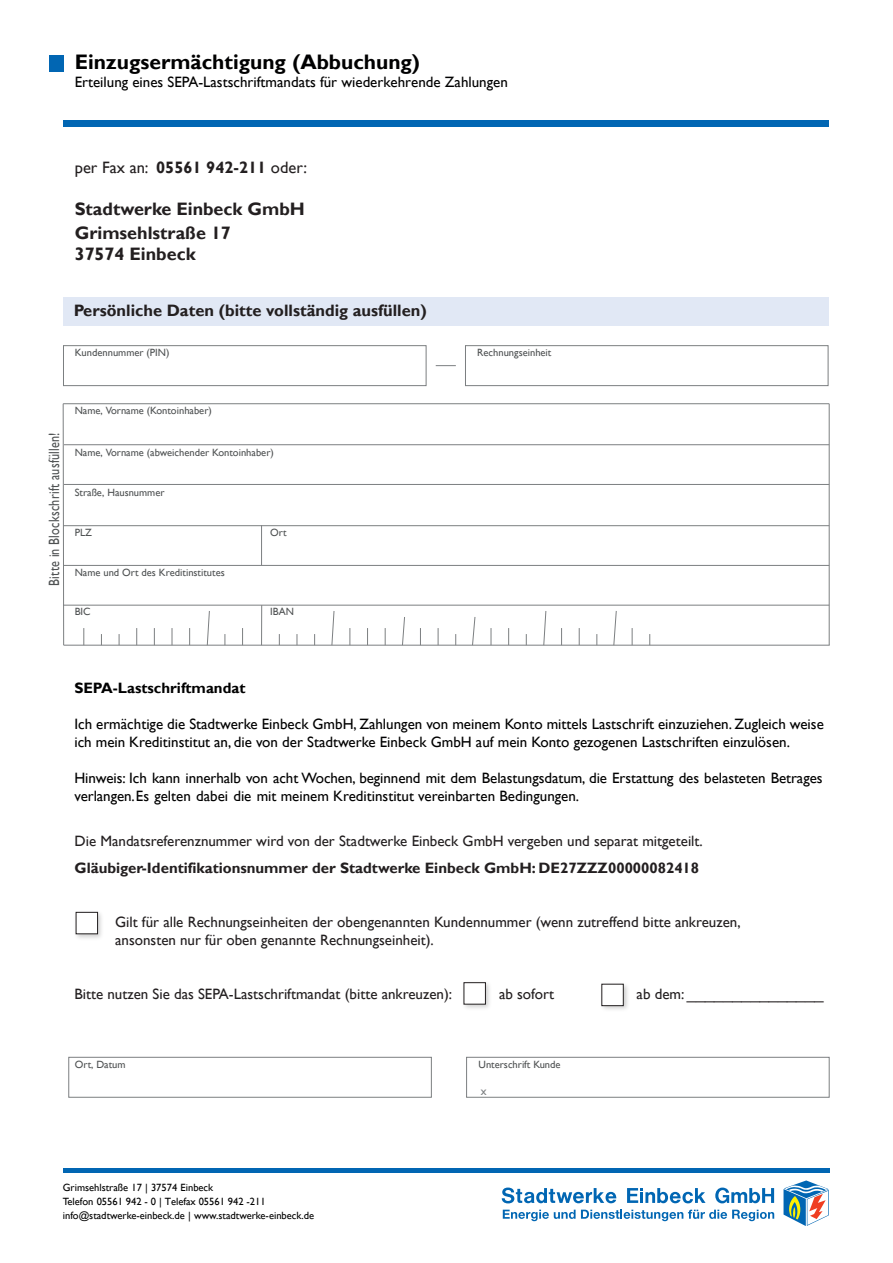
<style>
.page{position:relative;width:893px;height:1263px;background:#fff}
.page>*{position:absolute;margin:0;border:0;box-sizing:border-box;transform-origin:0 0}
.t1{font:700 21px "Gill Sans";color:#000001}
.t2{font:700 18px/24px "Gill Sans";color:#231f20}
.t3{font:16.5px "Gill Sans";color:#231f20}
.t4{font:700 16.5px "Gill Sans";color:#231f20}
.t5{font:15px/18px "Gill Sans";color:#000001}
.t6{font:15px/18px "Gill Sans";color:#231f20}
.t7{font:700 15px "Gill Sans";color:#231f20}
.t8{font:700 15px "Gill Sans";color:#000001}
.t9{font:14.85px "Gill Sans";letter-spacing:.02em;color:#4e5152;scale:.82 1}
.t10{font:12px "Gill Sans";color:#7c7f81}
.t11{font:10.5px "Gill Sans";color:#4e5152}
.t12{font:10.5px/14.2px "Gill Sans";color:#000}
.s1{font-weight:700}
.s2{font-size:15px}
</style>
<div class="page">
<div style="left:466px;top:1057px;width:363px;height:40px;background:#fff;border:1px solid #7c7f81"></div>
<div style="left:69px;top:1057px;width:363px;height:40px;background:#fff;border:1px solid #7c7f81"></div>
<div style="left:465px;top:345px;width:363px;height:41px;background:#fff;border:1px solid #7c7f81"></div>
<div style="left:63px;top:345px;width:363px;height:41px;background:#fff;border:1px solid #7c7f81"></div>
<hr style="left:63px;top:1168px;width:766px;height:4px;background:#0166b3">
<div style="left:49px;top:56px;width:14px;height:16px;background:#0166b3"></div>
<div style="left:64px;top:120px;width:765px;height:6px;background:#0166b3"></div>
<div style="left:63px;top:297px;width:766px;height:28px;background:#e1e8f5"></div>
<img style="left:75px;top:911px;width:27px;height:28px">
<div style="left:76px;top:912px;width:22px;height:22px;background:#fff;border:1px solid #231f20"></div>
<img style="left:463px;top:982px;width:27px;height:27px">
<div style="left:464px;top:982px;width:22px;height:22px;background:#fff;border:1px solid #231f20"></div>
<img style="left:601px;top:983px;width:27px;height:27px">
<div style="left:602px;top:984px;width:21px;height:22px;background:#fff"></div>
<hr style="left:829px;top:404px;width:1px;height:241px;background:#7c7f81">
<svg style="left:63px;top:404px;width:1px;height:242px"></svg>
<hr style="left:64px;top:444px;width:765px;height:1px;background:#7c7f81">
<hr style="left:64px;top:484px;width:765px;height:1px;background:#7c7f81">
<hr style="left:63px;top:525px;width:766px;height:1px;background:#7c7f81">
<hr style="left:64px;top:565px;width:765px;height:1px;background:#7c7f81">
<hr style="left:63px;top:605px;width:766px;height:1px;background:#7c7f81">
<hr style="left:64px;top:645px;width:766px;height:1px;background:#7c7f81">
<svg style="left:84px;top:628px;width:1px;height:17px"></svg>
<svg style="left:136px;top:628px;width:1px;height:17px"></svg>
<svg style="left:154px;top:628px;width:1px;height:17px"></svg>
<svg style="left:172px;top:628px;width:1px;height:17px"></svg>
<svg style="left:189px;top:628px;width:1px;height:17px"></svg>
<svg style="left:206px;top:611px;width:4px;height:35px"></svg>
<svg style="left:242px;top:628px;width:1px;height:17px"></svg>
<hr style="left:261px;top:605px;width:1px;height:40px;background:#7c7f81">
<svg style="left:331px;top:611px;width:4px;height:35px"></svg>
<svg style="left:350px;top:628px;width:1px;height:17px"></svg>
<svg style="left:367px;top:628px;width:1px;height:17px"></svg>
<svg style="left:385px;top:628px;width:1px;height:17px"></svg>
<svg style="left:401px;top:617px;width:4px;height:29px"></svg>
<svg style="left:420px;top:628px;width:1px;height:17px"></svg>
<svg style="left:438px;top:628px;width:1px;height:17px"></svg>
<svg style="left:472px;top:617px;width:4px;height:29px"></svg>
<svg style="left:491px;top:628px;width:1px;height:17px"></svg>
<svg style="left:508px;top:628px;width:1px;height:17px"></svg>
<svg style="left:543px;top:611px;width:4px;height:35px"></svg>
<svg style="left:561px;top:628px;width:1px;height:17px"></svg>
<svg style="left:579px;top:628px;width:1px;height:17px"></svg>
<svg style="left:613px;top:611px;width:4px;height:35px"></svg>
<svg style="left:632px;top:628px;width:1px;height:17px"></svg>
<hr style="left:261px;top:525px;width:1px;height:40px;background:#7c7f81">
<hr style="left:63px;top:403px;width:766px;height:1px;background:#7c7f81">
<svg style="left:436px;top:365px;width:20px;height:1px"></svg>
<svg style="left:715px;top:1187px;width:59px;height:16px"></svg>
<svg style="left:502px;top:1187px;width:114px;height:16px"></svg>
<svg style="left:627px;top:1188px;width:79px;height:15px"></svg>
<svg style="left:783px;top:1180px;width:46px;height:46px"></svg>
<svg style="left:503px;top:1210px;width:271px;height:11px"></svg>
<h1 class="t1" style="left:75px;top:50px;width:347px">Einzugsermächtigung (Abbuchung)</h1>
<p class="t5" style="left:75px;top:74px;width:435px">Erteilung eines SEPA-Lastschriftmandats für wiederkehrende Zahlungen</p>
<p class="t3" style="left:75px;top:158px;width:234px">per Fax an: <span class="s1">05561 942-211</span> oder:</p>
<p class="t2" style="left:75px;top:197px;width:232px">Stadtwerke Einbeck GmbH<br>Grimsehlstraße 17</p>
<p class="t2" style="left:75px;top:243px;width:122px">37574 Einbeck</p>
<p class="t4" style="left:74px;top:301px;width:355px">Persönliche Daten (bitte vollständig ausfüllen)</p>
<p class="t11" style="left:75px;top:346px;width:96px">Kundennummer (PIN)</p>
<p class="t11" style="left:477px;top:346px;width:76px">Rechnungseinheit</p>
<p class="t9" style="left:45px;top:586px;width:188px;rotate:-90deg">Bitte in Blockschrift ausfüllen!</p>
<p class="t11" style="left:75px;top:404px;width:139px">Name, Vorname (Kontoinhaber)</p>
<p class="t11" style="left:75px;top:446px;width:201px">Name, Vorname (abweichender Kontoinhaber)</p>
<p class="t11" style="left:75px;top:486px;width:91px">Straße, Hausnummer</p>
<p class="t11" style="left:75px;top:526px;width:19px">PLZ</p>
<p class="t11" style="left:270px;top:526px;width:18px">Ort</p>
<p class="t11" style="left:75px;top:567px;width:151px">Name und Ort des Kreditinstitutes</p>
<p class="t11" style="left:75px;top:605px;width:17px">BIC</p>
<p class="t11" style="left:270px;top:605px;width:25px">IBAN</p>
<p class="t8" style="left:74px;top:679px;width:173px">SEPA-Lastschriftmandat</p>
<p class="t5" style="left:74px;top:715px;width:751px">Ich ermächtige die Stadtwerke Einbeck GmbH, Zahlungen von meinem Konto mittels Lastschrift einzuziehen. Zugleich weise ich mein Kreditinstitut an, die von der Stadtwerke Einbeck GmbH auf mein Konto gezogenen Lastschriften einzulösen.</p>
<p class="t5" style="left:74px;top:769px;width:750px">Hinweis: Ich kann innerhalb von acht Wochen, beginnend mit dem Belastungsdatum, die Erstattung des belasteten Betrages verlangen. Es gelten dabei die mit meinem Kreditinstitut vereinbarten Bedingungen.</p>
<p class="t6" style="left:74px;top:832px;width:630px">Die Mandatsreferenznummer wird von der Stadtwerke Einbeck GmbH vergeben und separat mitgeteilt.</p>
<p class="t7" style="left:74px;top:859px;width:626px">Gläubiger-Identifikationsnummer der Stadtwerke Einbeck GmbH: DE27ZZZ00000082418</p>
<p class="t6" style="left:115px;top:913px;width:627px">Gilt für alle Rechnungseinheiten der obengenannten Kundennummer (wenn zutreffend bitte ankreuzen, ansonsten nur für oben genannte Rechnungseinheit).</p>
<p class="t6" style="left:74px;top:985px;width:379px">Bitte nutzen Sie das SEPA-Lastschriftmandat (bitte ankreuzen):</p>
<p class="t6" style="left:499px;top:985px;width:57px">ab sofort</p>
<p class="t3" style="left:637px;top:983px;width:188px"><span class="s2">ab dem:</span> _______________</p>
<p class="t11" style="left:75px;top:1058px;width:52px">Ort, Datum</p>
<p class="t11" style="left:479px;top:1058px;width:83px">Unterschrift Kunde</p>
<p class="t10" style="left:481px;top:1084px;width:7px">x</p>
<p class="t12" style="left:63px;top:1180px;width:253px">Grimsehlstraße 17 | 37574 Einbeck<br>Telefon 05561 942 - 0 | Telefax 05561 942 -211 info@stadtwerke-einbeck.de | www.stadtwerke-einbeck.de</p>
</div>
